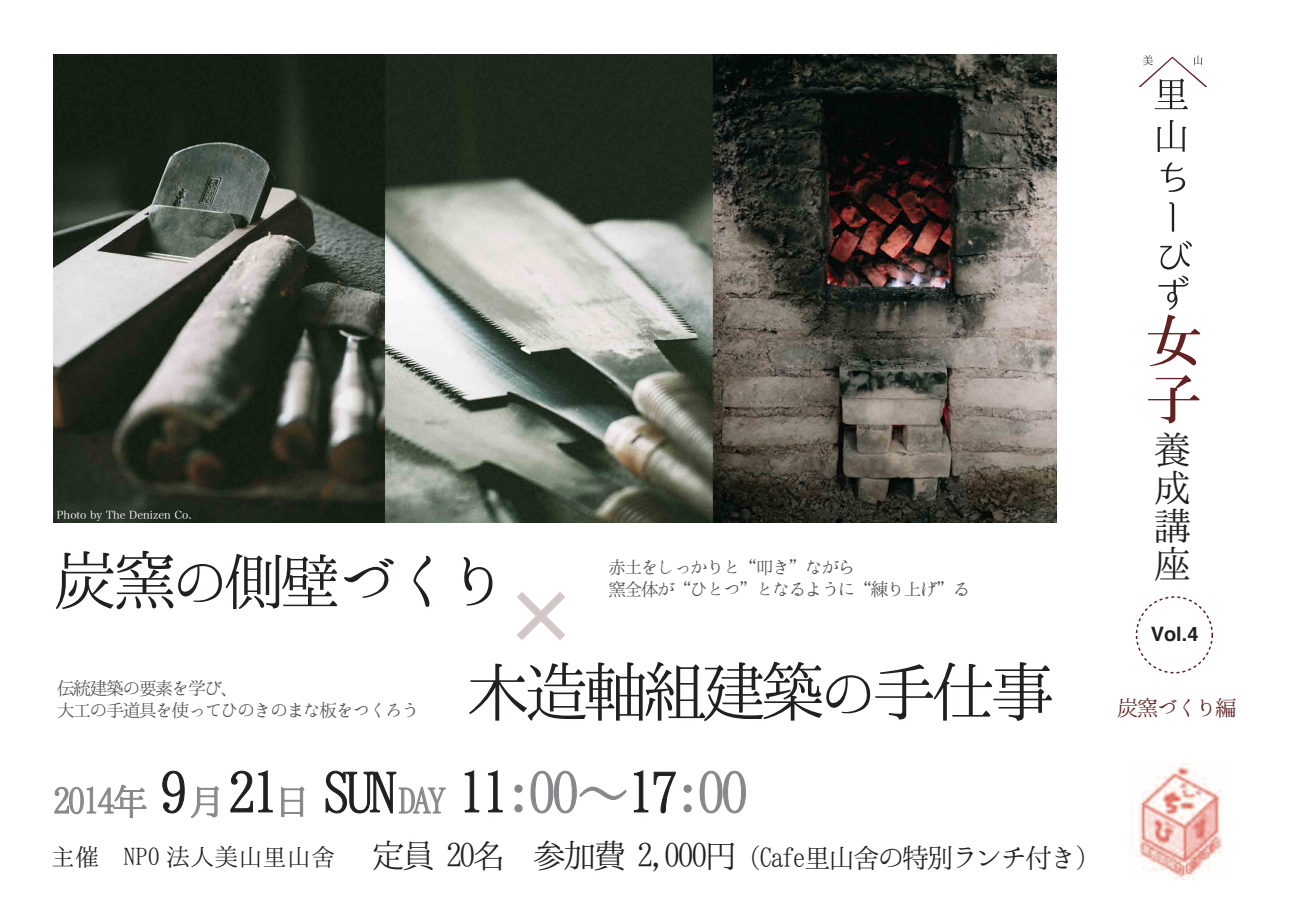
<style>
.page{position:relative;width:1289px;height:919px;background:#fff}
.page>*{position:absolute;margin:0;border:0;box-sizing:border-box;transform-origin:0 0}
.t1{font:700 73.8px "Koz Go Pro";color:#54312d}
.t2{font:64.8px "Hannari Mincho";letter-spacing:-.09em;color:#231f20}
.t3{font:61.35px "Hannari Mincho";letter-spacing:-.09em;color:#231f20}
.t4{font:37.8px/37.8px "Hannari Mincho";color:#231f20;text-align:justify}
.t5{font:36px "Hannari Mincho";letter-spacing:-.09em;color:#86888b}
.t6{font:27px "Hannari Mincho";letter-spacing:-.09em;color:#231f20}
.t7{font:24.15px "Hannari Mincho";color:#231f20}
.t8{font:21.6px "Hannari Mincho";letter-spacing:-.09em;color:#612221}
.t9{font:700 19.8px "Helvetica";color:#231f20}
.t10{font:18px/21.6px "Hannari Mincho";letter-spacing:-.09em;color:#505052}
.t11{font:10.8px "Hira Min Pro N W3";color:#fbfbfc}
.s1{font-size:64.8px}
.s2{font-size:57px}
.s3{font-size:57px;color:#231f20}
.s4{font-size:33px}
</style>
<div class="page">
<img style="left:54px;top:55px;width:1002px;height:467px">
<div style="left:1135px;top:596px;width:77px;height:77px;border:2px dashed #612221;border-radius:50%"></div>
<img style="left:1129px;top:763px;width:94px;height:116px">
<svg style="left:1147px;top:162px;width:53px;height:204px"></svg>
<svg style="left:1148px;top:375px;width:51px;height:48px"></svg>
<svg style="left:1138px;top:55px;width:69px;height:54px"></svg>
<svg style="left:1157px;top:120px;width:29px;height:32px"></svg>
<svg style="left:54px;top:784px;width:93px;height:34px"></svg>
<svg style="left:162px;top:770px;width:57px;height:48px"></svg>
<svg style="left:230px;top:770px;width:43px;height:42px"></svg>
<svg style="left:281px;top:786px;width:24px;height:31px"></svg>
<svg style="left:325px;top:770px;width:121px;height:43px"></svg>
<svg style="left:464px;top:770px;width:15px;height:42px"></svg>
<svg style="left:488px;top:770px;width:15px;height:42px"></svg>
<svg style="left:514px;top:784px;width:9px;height:28px"></svg>
<svg style="left:530px;top:770px;width:97px;height:43px"></svg>
<svg style="left:633px;top:770px;width:43px;height:44px"></svg>
<svg style="left:683px;top:784px;width:9px;height:28px"></svg>
<svg style="left:699px;top:770px;width:47px;height:43px"></svg>
<p class="t11" style="left:57px;top:506px;width:136px">Photo by The Denizen Co.</p>
<h3 class="t3" style="left:53px;top:550px;width:457px"><span class="s1">炭窯</span><span class="s2">の</span>側壁づくり</h3>
<p class="t10" style="left:608px;top:556px;width:364px">赤土をしっかりと“叩き”ながら<br>窯全体が“ひとつ”となるように“練り上げ”る</p>
<h1 class="t1" style="left:504px;top:569px;width:75px">×</h1>
<h2 class="t2" style="left:465px;top:658px;width:591px">木造軸組建築<span class="s2">の</span>手仕事</h2>
<p class="t10" style="left:57px;top:677px;width:364px">伝統建築の要素を学び、<br>大工の手道具を使ってひのきのまな板をつくろう</p>
<h3 class="t5" style="left:53px;top:783px;width:697px">2014年 <span class="s3">9</span>月 <span class="s3">21</span>日 <span class="s3">SUN</span>DAY <span class="s3">11</span><span class="s2">:00～</span><span class="s3">17</span><span class="s2">:00</span></h3>
<h3 class="t6" style="left:372px;top:843px;width:731px"><span class="s4">定員 20名　参加費 2,000円</span>（Cafe里山舍の特別ランチ付き）</h3>
<h3 class="t7" style="left:51px;top:844px;width:286px">主催　NPO 法人美山里山舍</h3>
<h3 class="t4" style="left:1153px;top:431px;width:38px">養成講座</h3>
<p class="t9" style="left:1150px;top:618px;width:49px">Vol.4</p>
<p class="t8" style="left:1116px;top:696px;width:121px">炭窯づくり編</p>
</div>
